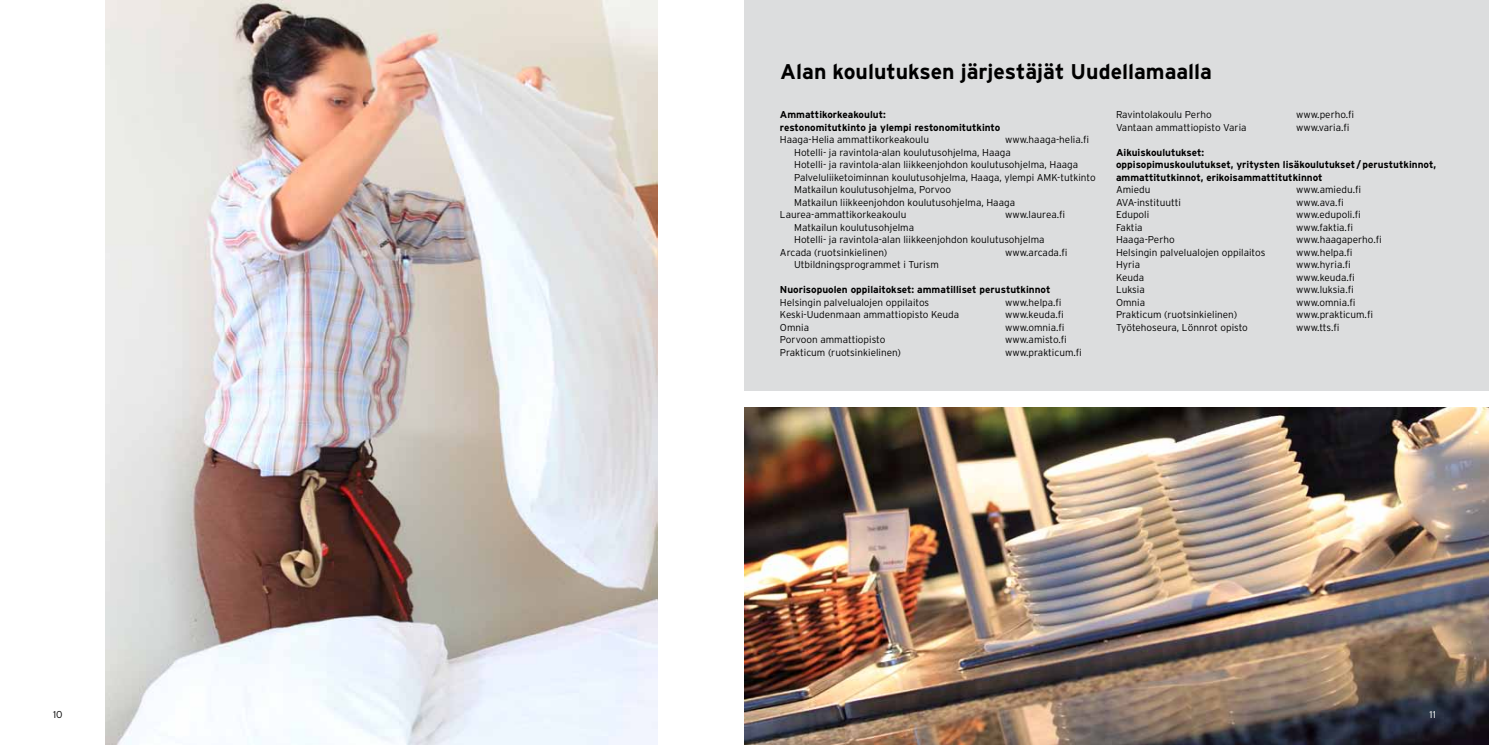
<style>
.page{position:relative;width:1489px;height:745px;background:#fff}
.page>*{position:absolute;margin:0;border:0;box-sizing:border-box;transform-origin:0 0}
.t1{font:700 21.25px "Interstate";color:#000}
.t2{font:300 10px "Interstate";color:#000}
.t3{font:700 10px/12.5px "Interstate";color:#000}
.t4{font:300 10px "Interstate";color:#fff}
</style>
<div class="page">
<div style="left:744px;top:0;width:744px;height:390px;background:#dcddde"></div>
<img style="left:744px;top:407px;width:744px;height:337px">
<img style="left:105px;top:0;width:552px;height:744px">
<p class="t2" style="left:53px;top:708px;width:11px">10</p>
<h1 class="t1" style="left:780px;top:60px;width:433px">Alan koulutuksen järjestäjät Uudellamaalla</h1>
<p class="t3" style="left:780px;top:108px;width:222px">Ammattikorkeakoulut:<br>restonomitutkinto ja ylempi restonomitutkinto</p>
<p class="t2" style="left:780px;top:134px;width:151px">Haaga-Helia ammattikorkeakoulu</p>
<p class="t2" style="left:1005px;top:134px;width:86px">www.haaga-helia.fi</p>
<p class="t2" style="left:794px;top:146px;width:218px">Hotelli- ja ravintola-alan koulutusohjelma, Haaga</p>
<p class="t2" style="left:794px;top:159px;width:285px">Hotelli- ja ravintola-alan liikkeenjohdon koulutusohjelma, Haaga</p>
<p class="t2" style="left:794px;top:171px;width:303px">Palveluliiketoiminnan koulutusohjelma, Haaga, ylempi AMK-tutkinto</p>
<p class="t2" style="left:794px;top:184px;width:159px">Matkailun koulutusohjelma, Porvoo</p>
<p class="t2" style="left:794px;top:196px;width:222px">Matkailun liikkeenjohdon koulutusohjelma, Haaga</p>
<p class="t2" style="left:780px;top:209px;width:128px">Laurea-ammattikorkeakoulu</p>
<p class="t2" style="left:1005px;top:209px;width:62px">www.laurea.fi</p>
<p class="t2" style="left:794px;top:221px;width:121px">Matkailun koulutusohjelma</p>
<p class="t2" style="left:794px;top:234px;width:252px">Hotelli- ja ravintola-alan liikkeenjohdon koulutusohjelma</p>
<p class="t2" style="left:780px;top:246px;width:109px">Arcada (ruotsinkielinen)</p>
<p class="t2" style="left:1005px;top:246px;width:64px">www.arcada.fi</p>
<p class="t2" style="left:794px;top:259px;width:146px">Utbildningsprogrammet i Turism</p>
<p class="t3" style="left:780px;top:283px;width:272px">N uorisopuolen oppilaitokset: ammatilliset perustutkinnot</p>
<p class="t2" style="left:780px;top:296px;width:151px">Helsingin palvelualojen oppilaitos</p>
<p class="t2" style="left:1005px;top:296px;width:58px">www.helpa.fi</p>
<p class="t2" style="left:780px;top:309px;width:181px">Keski-Uudenmaan ammattiopisto Keuda</p>
<p class="t2" style="left:1005px;top:309px;width:60px">www.keuda.fi</p>
<p class="t2" style="left:780px;top:321px;width:31px">Omnia</p>
<p class="t2" style="left:1005px;top:321px;width:61px">www.omnia.fi</p>
<p class="t2" style="left:780px;top:334px;width:107px">Porvoon ammattiopisto</p>
<p class="t2" style="left:1005px;top:334px;width:63px">www.amisto.fi</p>
<p class="t2" style="left:780px;top:346px;width:123px">Prakticum (ruotsinkielinen)</p>
<p class="t2" style="left:1005px;top:346px;width:78px">www.prakticum.fi</p>
<p class="t2" style="left:1115px;top:109px;width:97px">Ravintolakoulu Perho</p>
<p class="t2" style="left:1295px;top:109px;width:60px">www.perho.fi</p>
<p class="t2" style="left:1115px;top:121px;width:132px">Vantaan ammattiopisto Varia</p>
<p class="t2" style="left:1295px;top:121px;width:55px">www.varia.fi</p>
<p class="t3" style="left:1115px;top:146px;width:321px">Aikuiskoulutukset:<br>oppisopimuskoulutukset, yritysten lisäkoulutukset /perustutkinnot, ammattitutkinnot, erikoisammattitutkinnot</p>
<p class="t2" style="left:1115px;top:184px;width:36px">Amiedu</p>
<p class="t2" style="left:1295px;top:184px;width:66px">www.amiedu.fi</p>
<p class="t2" style="left:1115px;top:196px;width:66px">AVA-instituutti</p>
<p class="t2" style="left:1295px;top:196px;width:49px">www.ava.fi</p>
<p class="t2" style="left:1115px;top:209px;width:35px">Edupoli</p>
<p class="t2" style="left:1295px;top:209px;width:66px">www.edupoli.fi</p>
<p class="t2" style="left:1115px;top:221px;width:28px">Faktia</p>
<p class="t2" style="left:1295px;top:221px;width:58px">www.faktia.fi</p>
<p class="t2" style="left:1115px;top:234px;width:60px">Haaga-Perho</p>
<p class="t2" style="left:1295px;top:234px;width:87px">www.haagaperho.fi</p>
<p class="t2" style="left:1115px;top:246px;width:151px">Helsingin palvelualojen oppilaitos</p>
<p class="t2" style="left:1295px;top:246px;width:58px">www.helpa.fi</p>
<p class="t2" style="left:1115px;top:259px;width:26px">Hyria</p>
<p class="t2" style="left:1295px;top:259px;width:56px">www.hyria.fi</p>
<p class="t2" style="left:1115px;top:271px;width:30px">Keuda</p>
<p class="t2" style="left:1295px;top:271px;width:60px">www.keuda.fi</p>
<p class="t2" style="left:1115px;top:284px;width:30px">Luksia</p>
<p class="t2" style="left:1295px;top:284px;width:59px">www.luksia.fi</p>
<p class="t2" style="left:1115px;top:296px;width:31px">Omnia</p>
<p class="t2" style="left:1295px;top:296px;width:61px">www.omnia.fi</p>
<p class="t2" style="left:1115px;top:309px;width:123px">Prakticum (ruotsinkielinen)</p>
<p class="t2" style="left:1295px;top:309px;width:78px">www.prakticum.fi</p>
<p class="t2" style="left:1115px;top:321px;width:133px">Työtehoseura, Lönnrot opisto</p>
<p class="t2" style="left:1295px;top:321px;width:45px">www.tts.fi</p>
<p class="t4" style="left:1429px;top:708px;width:8px">11</p>
</div>
